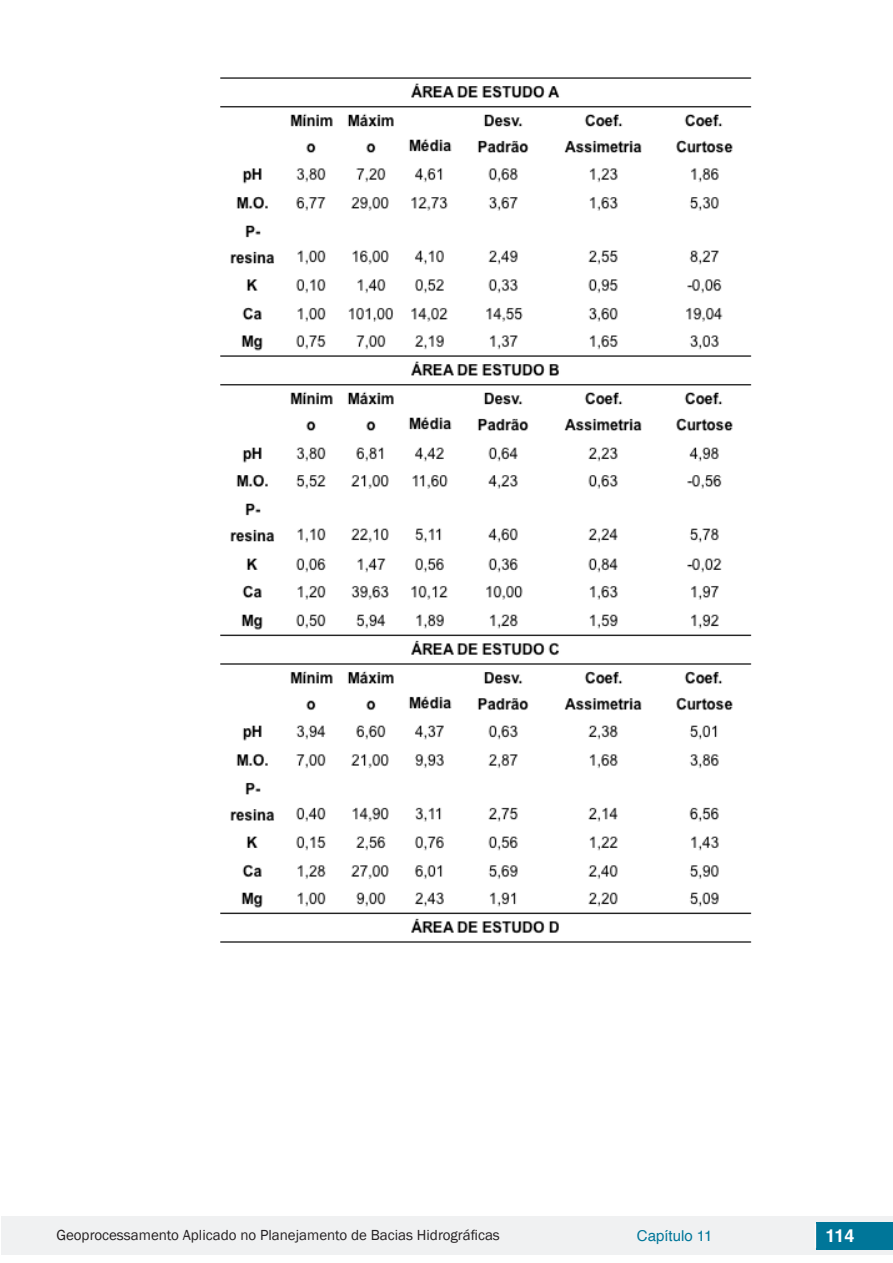
<style>
.page{position:relative;width:893px;height:1263px;background:#fff}
.page>*{position:absolute;margin:0;border:0;box-sizing:border-box;transform-origin:0 0}
.t1{font:700 18px "Helvetica";color:#fff}
.t2{font:15px "Franklin Gothic";color:#231f20}
.t3{font:15px "Helvetica";color:#007699}
</style>
<div class="page">
<div style="left:1px;top:1216px;width:891px;height:38px;background:#f0f1f2"></div>
<div style="left:816px;top:1222px;width:77px;height:27px;background:#007699"></div>
<svg style="left:815px;top:1224px;width:1px;height:24px"></svg>
<img style="left:220px;top:77px;width:532px;height:866px">
<p class="t2" style="left:56px;top:1226px;width:445px">Geoprocessamento Aplicado no Planejamento de Bacias Hidrográficas</p>
<p class="t3" style="left:637px;top:1224px;width:77px">Capítulo 11</p>
<p class="t1" style="left:825px;top:1221px;width:31px">114</p>
</div>
